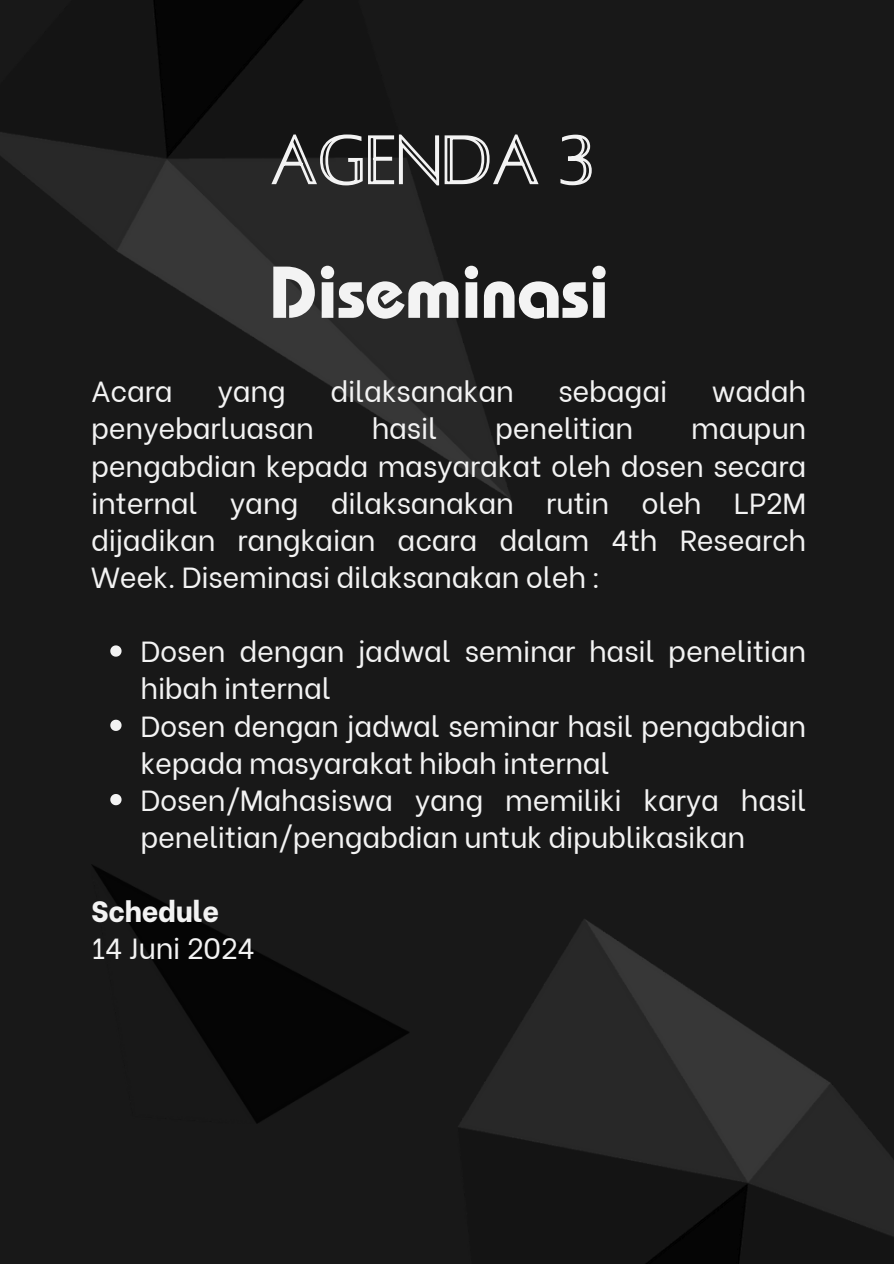
<style>
.page{position:relative;width:894px;height:1264px;background:#fff}
.page>*{position:absolute;margin:0;border:0;box-sizing:border-box;transform-origin:0 0}
.t1{font:700 73.2px "Bauhaus Pro";letter-spacing:-.01em;color:#f3f3f3}
.t2{font:28.95px/37.2px "Be Vietnam";letter-spacing:-.01em;color:#f3f3f3}
.t3{font:800 28.95px "Be Vietnam";letter-spacing:-.01em;color:#f3f3f3}
</style>
<div class="page">
<div style="left:0;top:0;width:893px;height:1263px;background:#181818"></div>
<img style="left:458px;top:919px;width:435px;height:344px">
<img style="left:0;top:0;width:511px;height:499px">
<svg style="left:110px;top:645px;width:11px;height:11px"></svg>
<svg style="left:110px;top:719px;width:11px;height:12px"></svg>
<svg style="left:110px;top:794px;width:11px;height:11px"></svg>
<svg style="left:269px;top:133px;width:323px;height:54px"></svg>
<p class="t1" style="left:269px;top:266px;width:341px">Diseminasi</p>
<h1 class="t2" style="left:91px;top:370px;width:83px">Acara</h1>
<h1 class="t2" style="left:217px;top:370px;width:70px">yang</h1>
<h1 class="t2" style="left:330px;top:370px;width:185px">dilaksanakan</h1>
<h1 class="t2" style="left:558px;top:370px;width:110px">sebagai</h1>
<h1 class="t2" style="left:711px;top:370px;width:96px">wadah</h1>
<h1 class="t2" style="left:91px;top:407px;width:224px">penyebarluasan</h1>
<h1 class="t2" style="left:371px;top:407px;width:67px">hasil</h1>
<h1 class="t2" style="left:495px;top:407px;width:139px">penelitian</h1>
<h1 class="t2" style="left:91px;top:407px;width:716px;text-align:justify;text-indent:599px">maupun pengabdian kepada masyarakat oleh dosen secara internal yang dilaksanakan rutin oleh LP2M dijadikan rangkaian acara dalam 4th Research Week. Diseminasi dilaksanakan oleh :</h1>
<h2 class="t2" style="left:140px;top:630px;width:667px">Dosen dengan jadwal seminar hasil penelitian hibah internal</h2>
<p class="t2" style="left:140px;top:704px;width:667px">Dosen dengan jadwal seminar hasil pengabdian kepada masyarakat hibah internal</p>
<p class="t2" style="left:140px;top:778px;width:667px">Dosen/Mahasiswa yang memiliki karya hasil penelitian/pengabdian untuk dipublikasikan</p>
<p class="t3" style="left:91px;top:887px;width:129px">Schedule</p>
<p class="t2" style="left:91px;top:927px;width:165px">14 Juni 2024</p>
</div>
